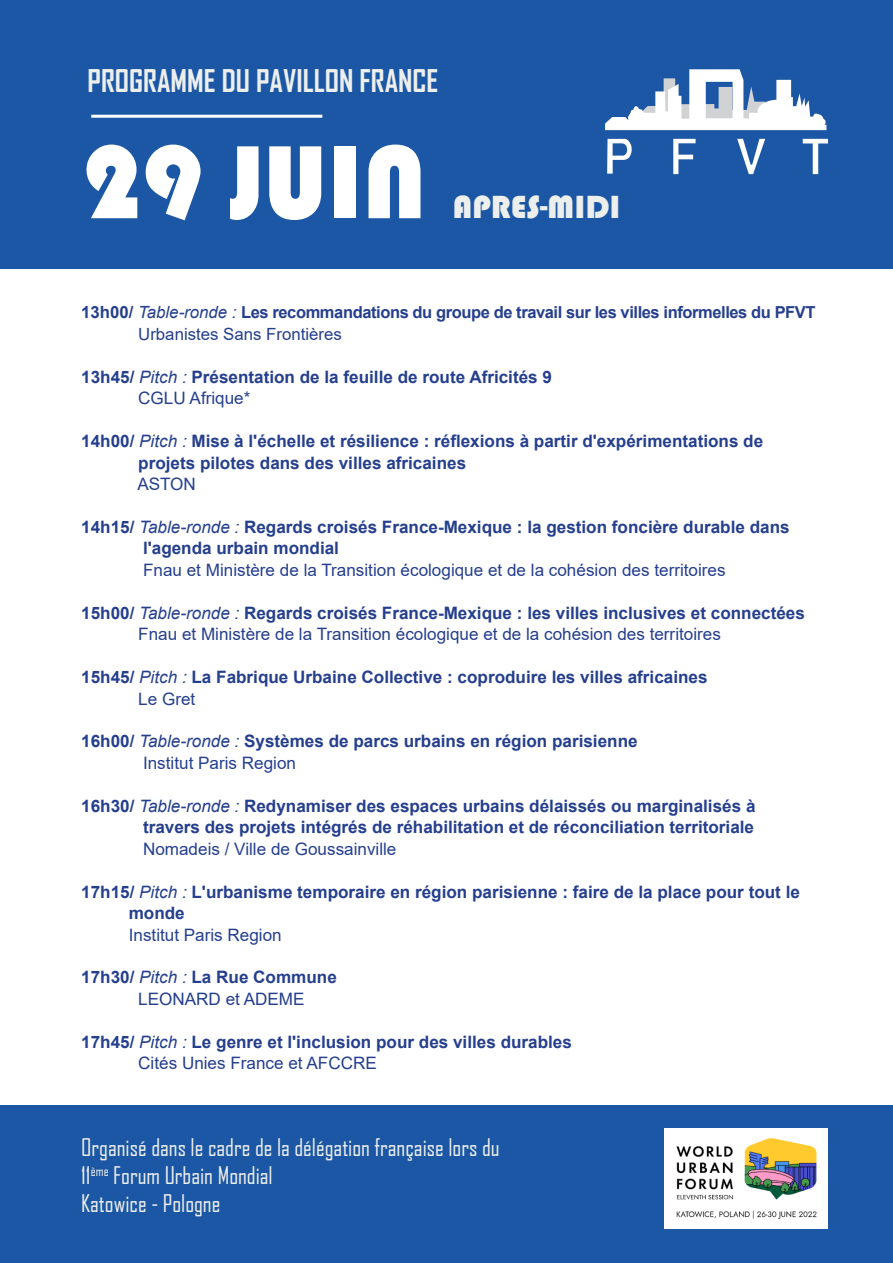
<style>
.page{position:relative;width:893px;height:1263px;background:#fff}
.page>*{position:absolute;margin:0;border:0;box-sizing:border-box;transform-origin:0 0}
.t1{font:107.85px "Bauhaus 93";color:#fff}
.t2{font:33px "Bauhaus 93";color:#edefed}
.t3{font:700 30px "Agency FB";color:#edefed}
.t4{font:23.25px/27.9px "Agency FB";color:#edefed}
.t5{font:700 17.1px "Arial";color:#253f8e}
.t6{font:17.1px "Arial";color:#253f8e}
.t7{font:16.8px "Arial";color:#253f8e}
.t8{font:700 16.5px "Arial";letter-spacing:-.025em;color:#253f8e}
.s1{font-size:16.8px}
.s2{font-weight:400;font-style:italic;font-size:16.8px}
.s3{font-weight:400;font-style:italic}
</style>
<div class="page">
<div style="left:0;top:0;width:893px;height:268px;background:#1c57a5"></div>
<div style="left:0;top:1106px;width:893px;height:157px;background:#1c57a5"></div>
<img style="left:664px;top:1128px;width:164px;height:100px">
<hr style="left:91px;top:115px;width:231px;height:3px;background:#fff">
<svg style="left:605px;top:69px;width:221px;height:61px"></svg>
<svg style="left:607px;top:139px;width:25px;height:35px"></svg>
<svg style="left:673px;top:139px;width:23px;height:35px"></svg>
<svg style="left:737px;top:139px;width:28px;height:35px"></svg>
<svg style="left:803px;top:139px;width:25px;height:35px"></svg>
<h3 class="t3" style="left:88px;top:62px;width:352px">PROGRAMME DU PAVILLON FRANCE</h3>
<p class="t1" style="left:81px;top:121px;width:347px">29 JUIN</p>
<p class="t2" style="left:453px;top:188px;width:169px">APRES-MIDI</p>
<p class="t8" style="left:81px;top:301px;width:736px"><span class="s1">13h00/</span> <span class="s2">Table-ronde :</span> Les recommandations du groupe de travail sur les villes informelles du PFVT</p>
<p class="t7" style="left:138px;top:322px;width:205px">Urbanistes Sans Frontières</p>
<p class="t5" style="left:81px;top:365px;width:472px">13h45/ <span class="s3">Pitch :</span> Présentation de la feuille de route Africités 9</p>
<p class="t6" style="left:138px;top:386px;width:114px">CGLU Afrique*</p>
<p class="t5" style="left:81px;top:429px;width:683px">14h00/ <span class="s3">Pitch :</span> Mise à l'échelle et résilience : réflexions à partir d'expérimentations de</p>
<p class="t5" style="left:138px;top:450px;width:329px">projets pilotes dans des villes africaines</p>
<p class="t6" style="left:137px;top:472px;width:60px">ASTON</p>
<p class="t5" style="left:81px;top:515px;width:710px">14h15/ <span class="s3">Table-ronde :</span> Regards croisés France-Mexique : la gestion foncière durable dans</p>
<p class="t5" style="left:143px;top:536px;width:198px">l'agenda urbain mondial</p>
<p class="t6" style="left:143px;top:558px;width:584px">Fnau et Ministère de la Transition écologique et de la cohésion des territoires</p>
<p class="t5" style="left:81px;top:601px;width:725px">15h00/ <span class="s3">Table-ronde :</span> Regards croisés France-Mexique : les villes inclusives et connectées</p>
<p class="t6" style="left:138px;top:622px;width:584px">Fnau et Ministère de la Transition écologique et de la cohésion des territoires</p>
<p class="t5" style="left:81px;top:665px;width:628px">15h45/ <span class="s3">Pitch :</span> La Fabrique Urbaine Collective : coproduire les villes africaines</p>
<p class="t6" style="left:138px;top:687px;width:59px">Le Gret</p>
<p class="t5" style="left:81px;top:729px;width:558px">16h00/ <span class="s3">Table-ronde :</span> Systèmes de parcs urbains en région parisienne</p>
<p class="t6" style="left:143px;top:751px;width:155px">Institut Paris Region</p>
<p class="t5" style="left:81px;top:794px;width:676px">16h30/ <span class="s3">Table-ronde :</span> Redynamiser des espaces urbains délaissés ou marginalisés à</p>
<p class="t5" style="left:143px;top:815px;width:613px">travers des projets intégrés de réhabilitation et de réconciliation territoriale</p>
<p class="t6" style="left:143px;top:837px;width:255px">Nomadeis / Ville de Goussainville</p>
<p class="t5" style="left:81px;top:879px;width:720px">17h15/ <span class="s3">Pitch :</span> L'urbanisme temporaire en région parisienne : faire de la place pour tout le</p>
<p class="t5" style="left:129px;top:901px;width:58px">monde</p>
<p class="t6" style="left:129px;top:923px;width:155px">Institut Paris Region</p>
<p class="t5" style="left:81px;top:965px;width:257px">17h30/ <span class="s3">Pitch :</span> La Rue Commune</p>
<p class="t6" style="left:138px;top:987px;width:168px">LEONARD et ADEME</p>
<p class="t5" style="left:81px;top:1030px;width:492px">17h45/ <span class="s3">Pitch :</span> Le genre et l'inclusion pour des villes durables</p>
<p class="t6" style="left:138px;top:1051px;width:240px">Cités Unies France et AFCCRE</p>
<h3 class="t4" style="left:81px;top:1133px;width:420px">Organisé dans le cadre de la délégation française lors du<br>11<sup>ème</sup> Forum Urbain Mondial<br>Katowice - Pologne</h3>
</div>
